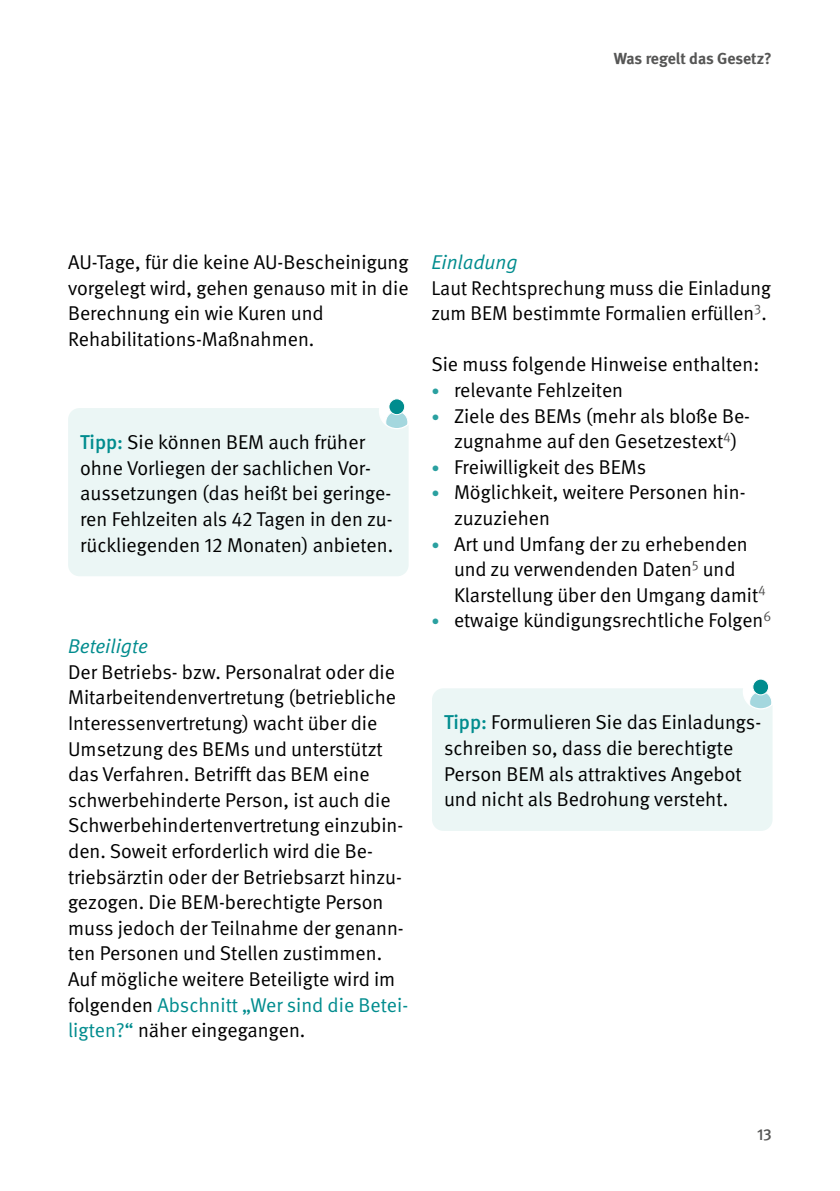
<style>
.page{position:relative;width:840px;height:1191px;background:#fff}
.page>*{position:absolute;margin:0;border:0;box-sizing:border-box;transform-origin:0 0}
.Fließtext_FT_ohne_Abstand{font:20px/25.6px "DGUV Meta";color:#000}
.Fließtext_FT_Abstand_vor{font:20px "DGUV Meta";color:#000}
.Überschriften_H3_ohne_Zahl{font:italic 20px "DGUV Meta";color:#008c8e}
.t1{font:700 16px "DGUV Meta";letter-spacing:-.005em;color:#565655}
.t2{font:500 16px "DGUV Meta";color:#565655}
.s1{font-weight:500;color:#008c8e}
.s2{color:#008c8e}
.s3{font-size:16px;color:#2aa0a0}
</style>
<div class="page">
<div style="left:68px;top:408px;width:340px;height:168px;background:#ebf6f5;border-radius:11px"></div>
<div style="left:432px;top:688px;width:340px;height:143px;background:#ebf6f5;border-radius:11px"></div>
<div style="left:379px;top:394px;width:35px;height:34px;background:#fff;border-radius:50%"></div>
<svg style="left:385px;top:411px;width:23px;height:17px"></svg>
<div style="left:389px;top:399px;width:15px;height:15px;background:#008c8e;border-radius:50%"></div>
<div style="left:388px;top:398px;width:17px;height:17px;border:1px solid #fff;border-radius:50%"></div>
<div style="left:378px;top:393px;width:36px;height:36px;border:1px solid #fff;border-radius:50%"></div>
<div style="left:743px;top:674px;width:34px;height:35px;background:#fff;border-radius:50%"></div>
<svg style="left:748px;top:691px;width:23px;height:18px"></svg>
<div style="left:752px;top:679px;width:16px;height:16px;background:#008c8e;border-radius:50%"></div>
<div style="left:752px;top:678px;width:16px;height:17px;border:1px solid #fff;border-radius:50%"></div>
<div style="left:742px;top:673px;width:36px;height:36px;border:1px solid #fff;border-radius:50%"></div>
<p class="t1" style="left:613px;top:49px;width:159px">Was regelt das Gesetz?</p>
<p class="Fließtext_FT_ohne_Abstand" style="left:68px;top:250px;width:342px">AU-Tage, für die keine AU-Bescheinigung vorgelegt wird, gehen genauso mit in die Berechnung ein wie Kuren und Rehabilitations-Maßnahmen.</p>
<p class="Fließtext_FT_ohne_Abstand" style="left:80px;top:430px;width:314px"><span class="s1">Tipp:</span> Sie können BEM auch früher ohne Vorliegen der sachlichen Vor&shy;aussetzungen (das heißt bei geringe&shy;ren Fehlzeiten als 42 Tagen in den zu&shy;rückliegenden 12 Monaten) anbieten.</p>
<h3 class="Überschriften_H3_ohne_Zahl" style="left:68px;top:634px;width:81px">Beteiligte</h3>
<p class="Fließtext_FT_ohne_Abstand" style="left:68px;top:659px;width:341px">Der Betriebs- bzw. Personalrat oder die Mitarbeitendenvertretung (betriebliche Interessenvertretung) wacht über die Umsetzung des BEMs und unterstützt das Verfahren. Betrifft das BEM eine schwerbehinderte Person, ist auch die Schwerbehindertenvertretung einzubin&shy;den. Soweit erforderlich wird die Be&shy;triebsärztin oder der Betriebsarzt hinzu&shy;gezogen. Die BEM-berechtigte Person muss jedoch der Teilnahme der genann&shy;ten Personen und Stellen zustimmen.<br>Auf mögliche weitere Beteiligte wird im folgenden <span class="s2">Abschnitt „Wer sind die Betei&shy;ligten?“</span> näher eingegangen.</p>
<h3 class="Überschriften_H3_ohne_Zahl" style="left:431px;top:250px;width:88px">Einladung</h3>
<p class="Fließtext_FT_ohne_Abstand" style="left:431px;top:275px;width:341px">Laut Rechtsprechung muss die Einladung zum BEM bestimmte Formalien erfüllen<sup>3</sup>.</p>
<p class="Fließtext_FT_Abstand_vor" style="left:431px;top:353px;width:329px">Sie muss folgende Hinweise enthalten:</p>
<p class="Fließtext_FT_ohne_Abstand" style="left:431px;top:378px;width:193px"><span class="s3">•</span> relevante Fehlzeiten</p>
<p class="Fließtext_FT_ohne_Abstand" style="left:431px;top:403px;width:320px;text-align:center"><span class="s3">•</span> Ziele des BEMs (mehr als bloße Be&shy;zugnahme auf den Gesetzestext<sup>4</sup>)</p>
<p class="Fließtext_FT_ohne_Abstand" style="left:431px;top:454px;width:216px"><span class="s3">•</span> Freiwilligkeit des BEMs</p>
<p class="Fließtext_FT_ohne_Abstand" style="left:454px;top:480px;width:291px;text-indent:-23px"><span class="s3">•</span> Möglichkeit, weitere Personen hin&shy;zuzuziehen</p>
<p class="Fließtext_FT_ohne_Abstand" style="left:454px;top:531px;width:313px;text-indent:-23px"><span class="s3">•</span> Art und Umfang der zu erhebenden und zu verwendenden Daten<sup>5</sup> und<br>Klarstellung über den Umgang damit<sup>4</sup></p>
<p class="Fließtext_FT_ohne_Abstand" style="left:431px;top:608px;width:341px"><span class="s3">•</span> etwaige kündigungsrechtliche Folgen<sup>6</sup></p>
<p class="Fließtext_FT_ohne_Abstand" style="left:444px;top:710px;width:318px"><span class="s1">Tipp:</span> Formulieren Sie das Einladungs&shy;schreiben so, dass die berechtigte Person BEM als attraktives Angebot und nicht als Bedrohung versteht.</p>
<p class="t2" style="left:756px;top:1124px;width:16px">13</p>
</div>
